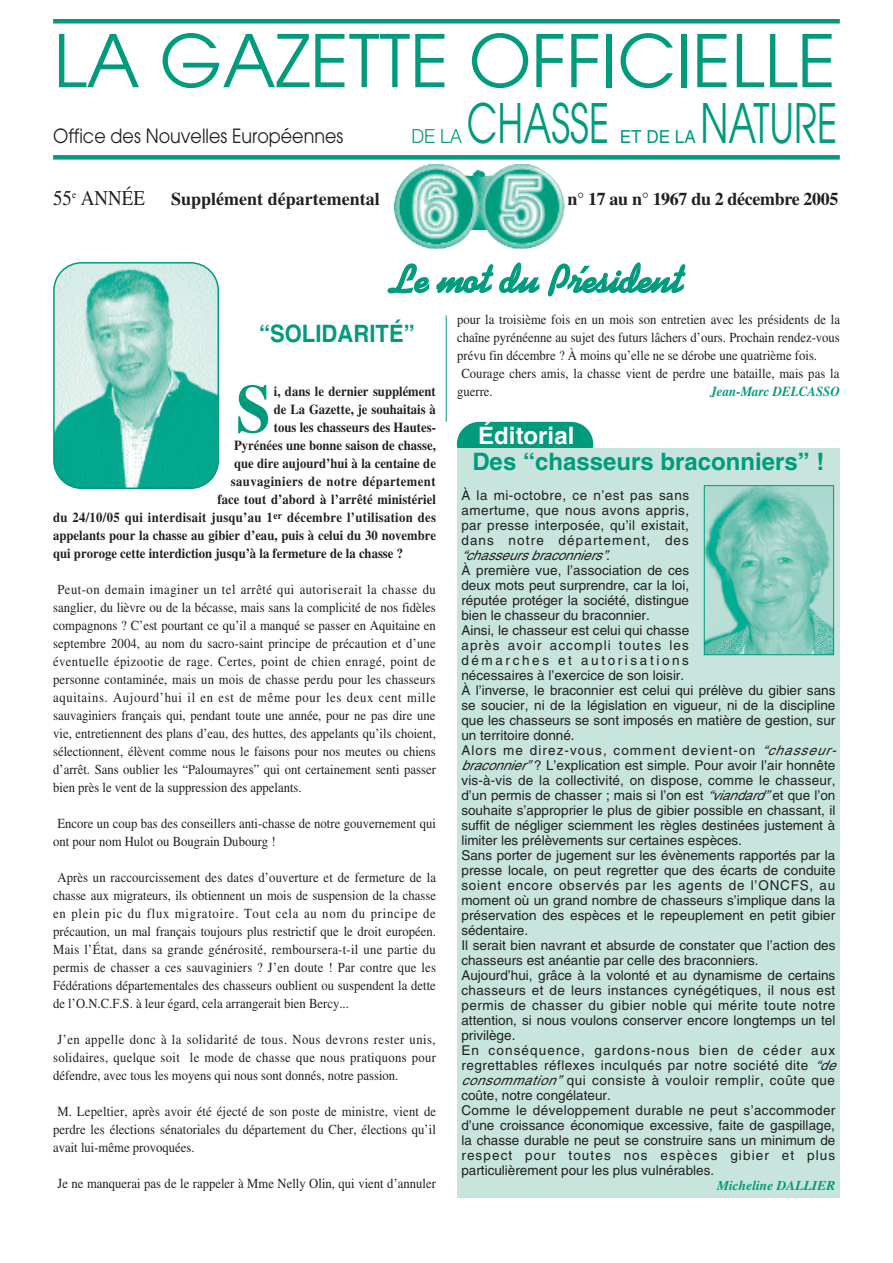
<style>
.page{position:relative;width:893px;height:1263px;background:#fff}
.page>*{position:absolute;margin:0;border:0;box-sizing:border-box;transform-origin:0 0}
.t1{font:72px "Avant Garde";color:#009b7c}
.t2{font:700 68.1px "Times";color:#009b7c;scale:.92 1}
.t3{font:54px "Avant Garde";color:#009b7c;scale:.7 1}
.t4{font:700 45px "Swing";letter-spacing:-.005em;color:#009b7c}
.t5{font:700 24px "Helvetica";color:#009b7c}
.t6{font:700 24px "Helvetica";color:#009b7c;scale:.92 1}
.t7{font:700 24px "Helvetica";color:#fff}
.t8{font:19.5px "Avant Garde";color:#231f20;scale:.9 1}
.t9{font:300 19.5px "Helvetica Neue";color:#009b7c;scale:.95 1}
.t10{font:700 18px "Times";color:#231f20}
.t11{font:700 18px "Times";letter-spacing:-.02em;color:#231f20}
.t12{font:18px "Helvetica";color:#009b7c;scale:.95 1}
.t13{font:13.8px/18px "Times";color:#231f20;text-align:justify;scale:.92 1}
.t14{font:700 13.8px "Times";color:#231f20;scale:.92 1}
.t15{font:700 13.8px "Times";letter-spacing:.025em;color:#231f20;scale:.92 1}
.t16{font:700 13.8px "Times";letter-spacing:.035em;color:#231f20;scale:.92 1}
.t17{font:italic 700 13.8px "Times";color:#009b7c;scale:.94 1}
.t18{font:13.5px/15px "Helvetica";color:#231f20}
.t19{font:italic 700 13.5px "Times";color:#009b7c}
.s1{font-weight:400;font-size:21px}
.s2{font-style:italic}
</style>
<div class="page">
<div style="left:53px;top:19px;width:787px;height:5px;background:#009b7c"></div>
<div style="left:53px;top:155px;width:787px;height:5px;background:#009b7c"></div>
<img style="left:394px;top:164px;width:171px;height:86px">
<hr style="left:446px;top:315px;width:1px;height:107px;background:#009b7c">
<svg style="left:53px;top:262px;width:166px;height:227px;background:#78cbbd"></svg>
<div style="left:457px;top:422px;width:136px;height:45px;background:#009b7c;border-radius:22px"></div>
<div style="left:457px;top:448px;width:383px;height:750px;background:#c7e4dd"></div>
<img style="left:706px;top:487px;width:126px;height:166px">
<div style="left:704px;top:485px;width:130px;height:170px;border:1px solid #009b7c"></div>
<h1 class="t1" style="left:53px;top:34px;width:784px">LA GAZETTE OFFICIELLE</h1>
<h3 class="t8" style="left:53px;top:128px;width:324px">Office des Nouvelles Européennes</h3>
<h3 class="t9" style="left:411px;top:124px;width:55px">DE LA</h3>
<h3 class="t3" style="left:467px;top:103px;width:205px">CHASSE</h3>
<h3 class="t3" style="left:700px;top:103px;width:197px">NATURE</h3>
<h3 class="t12" style="left:620px;top:130px;width:82px">ET DE LA</h3>
<h3 class="t10" style="left:53px;top:188px;width:328px"><span class="s1">55</span><sup>e</sup> <span class="s1">ANNÉE</span> Supplément départemental</h3>
<h3 class="t11" style="left:567px;top:188px;width:272px">n° 17 au n° 1967 du 2 décembre 2005</h3>
<h3 class="t4" style="left:387px;top:251px;width:297px">Le mot du Président</h3>
<h3 class="t6" style="left:259px;top:324px;width:171px">“SOLIDARITÉ”</h3>
<h2 class="t2" style="left:236px;top:370px;width:39px">S</h2>
<p class="t14" style="left:274px;top:383px;width:177px">i, dans le dernier supplément</p>
<p class="t14" style="left:274px;top:401px;width:178px">de La Gazette, je souhaitais à</p>
<p class="t14" style="left:274px;top:419px;width:178px">tous les chasseurs des Hautes-</p>
<p class="t14" style="left:234px;top:437px;width:221px">Pyrénées une bonne saison de chasse,</p>
<p class="t14" style="left:234px;top:455px;width:221px">que dire aujourd’hui à la centaine de</p>
<p class="t16" style="left:231px;top:473px;width:224px">sauvaginiers de notre département</p>
<p class="t14" style="left:217px;top:491px;width:239px">face tout d’abord à l’arrêté ministériel</p>
<p class="t15" style="left:53px;top:509px;width:418px">du 24/10/05 qui interdisait jusqu’au 1<sup>er</sup> décembre l’utilisation des</p>
<p class="t14" style="left:53px;top:527px;width:418px">appelants pour la chasse au gibier d’eau, puis à celui du 30 novembre</p>
<p class="t14" style="left:53px;top:545px;width:382px">qui proroge cette interdiction jusqu’à la fermeture de la chasse ?</p>
<p class="t13" style="left:53px;top:582px;width:418px;text-indent:4px">Peut-on demain imaginer un tel arrêté qui autoriserait la chasse du sanglier, du lièvre ou de la bécasse, mais sans la complicité de nos fidèles compagnons ? C’est pourtant ce qu’il a manqué se passer en Aquitaine en septembre 2004, au nom du sacro-saint principe de précaution et d’une éventuelle épizootie de rage. Certes, point de chien enragé, point de personne contaminée, mais un mois de chasse perdu pour les chasseurs aquitains. Aujourd’hui il en est de même pour les deux cent mille sauvaginiers français qui, pendant toute une année, pour ne pas dire une vie, entretiennent des plans d’eau, des huttes, des appelants qu’ils choient, sélectionnent, élèvent comme nous le faisons pour nos meutes ou chiens d’arrêt. Sans oublier les “Paloumayres” qui ont certainement senti passer bien près le vent de la suppression des appelants.</p>
<p class="t13" style="left:53px;top:816px;width:417px;text-indent:4px">Encore un coup bas des conseillers anti-chasse de notre gouvernement qui ont pour nom Hulot ou Bougrain Dubourg !</p>
<p class="t13" style="left:53px;top:870px;width:418px;text-indent:4px">Après un raccourcissement des dates d’ouverture et de fermeture de la chasse aux migrateurs, ils obtiennent un mois de suspension de la chasse en plein pic du flux migratoire. Tout cela au nom du principe de précaution, un mal français toujours plus restrictif que le droit européen.<br>Mais l’État, dans sa grande générosité, remboursera-t-il une partie du permis de chasser a ces sauvaginiers ? J’en doute ! Par contre que les Fédérations départementales des chasseurs oublient ou suspendent la dette de l’O.N.C.F.S. à leur égard, cela arrangerait bien Bercy...</p>
<p class="t13" style="left:53px;top:1032px;width:418px;text-indent:4px">J’en appelle donc à la solidarité de tous. Nous devrons rester unis, solidaires, quelque soit le mode de chasse que nous pratiquons pour défendre, avec tous les moyens qui nous sont donnés, notre passion.</p>
<p class="t13" style="left:53px;top:1104px;width:418px;text-indent:4px">M. Lepeltier, après avoir été éjecté de son poste de ministre, vient de perdre les élections sénatoriales du département du Cher, élections qu’il avait lui-même provoquées.</p>
<p class="t13" style="left:57px;top:1176px;width:413px">Je ne manquerai pas de le rappeler à Mme Nelly Olin, qui vient d’annuler</p>
<p class="t13" style="left:457px;top:312px;width:418px">pour la troisième fois en un mois son entretien avec les présidents de la</p>
<p class="t13" style="left:457px;top:330px;width:418px">chaîne pyrénéenne au sujet des futurs lâchers d’ours. Prochain rendez-vous</p>
<p class="t13" style="left:457px;top:348px;width:393px">prévu fin décembre ? À moins qu’elle ne se dérobe une quatrième fois.</p>
<p class="t13" style="left:461px;top:366px;width:412px">Courage chers amis, la chasse vient de perdre une bataille, mais pas la</p>
<p class="t13" style="left:457px;top:384px;width:40px">guerre.</p>
<p class="t17" style="left:710px;top:386px;width:139px">Jean-Marc DELCASSO</p>
<h3 class="t7" style="left:478px;top:426px;width:98px">Éditorial</h3>
<h3 class="t5" style="left:472px;top:452px;width:354px">Des “chasseurs braconniers” !</h3>
<p class="t18" style="left:461px;top:489px;width:378px">À la mi-octobre, ce n’est pas sans<br>amertume, que nous avons appris,<br>par presse interposée, qu’il existait,<br>dans notre département, des<br><span class="s2">“chasseurs braconniers”</span>.<br>À première vue, l’association de ces<br>deux mots peut surprendre, car la loi,<br>réputée protéger la société, distingue<br>bien le chasseur du braconnier.<br>Ainsi, le chasseur est celui qui chasse<br>après avoir accompli toutes les<br>démarches et autorisations<br>nécessaires à l’exercice de son loisir.<br>À l’inverse, le braconnier est celui qui prélève du gibier sans se soucier, ni de la législation en vigueur, ni de la discipline que les chasseurs se sont imposés en matière de gestion, sur un territoire donné.<br>Alors me direz-vous, comment devient-on <span class="s2">“chasseur&shy;braconnier”</span> ? L’explication est simple. Pour avoir l’air honnête vis-à-vis de la collectivité, on dispose, comme le chasseur, d’un permis de chasser ; mais si l’on est <span class="s2">“viandard”</span> et que l’on souhaite s’approprier le plus de gibier possible en chassant, il suffit de négliger sciemment les règles destinées justement à limiter les prélèvements sur certaines espèces.<br>Sans porter de jugement sur les évènements rapportés par la presse locale, on peut regretter que des écarts de conduite soient encore observés par les agents de l’ONCFS, au moment où un grand nombre de chasseurs s’implique dans la préservation des espèces et le repeuplement en petit gibier sédentaire.<br>Il serait bien navrant et absurde de constater que l’action des chasseurs est anéantie par celle des braconniers.<br>Aujourd’hui, grâce à la volonté et au dynamisme de certains chasseurs et de leurs instances cynégétiques, il nous est permis de chasser du gibier noble qui mérite toute notre attention, si nous voulons conserver encore longtemps un tel privilège.<br>En conséquence, gardons-nous bien de céder aux regrettables réflexes inculqués par notre société dite <span class="s2">“de consommation”</span> qui consiste à vouloir remplir, coûte que coûte, notre congélateur.<br>Comme le développement durable ne peut s’accommoder d’une croissance économique excessive, faite de gaspillage, la chasse durable ne peut se construire sans un minimum de respect pour toutes nos espèces gibier et plus particulièrement pour les plus vulnérables.</p>
<p class="t19" style="left:717px;top:1181px;width:120px">Micheline DALLIER</p>
</div>
